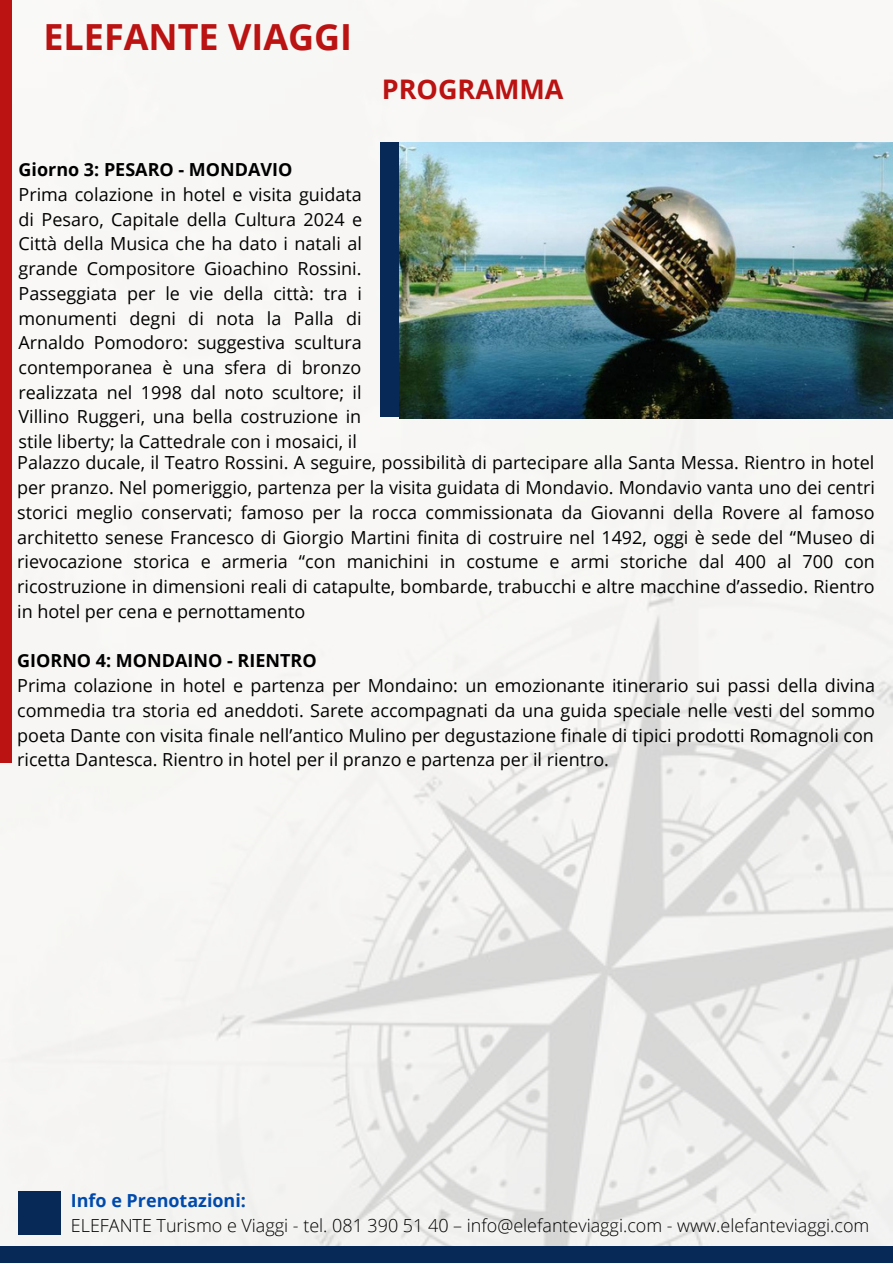
<style>
.page{position:relative;width:893px;height:1264px;background:#fff}
.page>*{position:absolute;margin:0;border:0;box-sizing:border-box;transform-origin:0 0}
.t1{font:700 36px "Open Sans";color:#bb1212}
.t2{font:700 27px "Open Sans";color:#bb1212}
.t3{font:18px/24.8px "Open Sans";color:#000;text-align:justify}
.t4{font:300 18px "Open Sans";color:#000}
.t5{font:700 18px "Open Sans";color:#000}
.t6{font:700 18px "Open Sans";color:#004aad}
</style>
<div class="page">
<img style="left:0;top:0;width:892px;height:1246px">
<div style="left:0;top:0;width:12px;height:762px;background:#bb1212"></div>
<div style="left:19px;top:1190px;width:42px;height:44px;background:#072957"></div>
<div style="left:0;top:1246px;width:892px;height:16px;background:#072957"></div>
<div style="left:380px;top:142px;width:57px;height:275px;background:#072957"></div>
<img style="left:400px;top:142px;width:492px;height:277px">
<h1 class="t1" style="left:43px;top:11px;width:310px">ELEFANTE VIAGGI</h1>
<h2 class="t2" style="left:382px;top:70px;width:183px">PROGRAMMA</h2>
<p class="t5" style="left:19px;top:157px;width:275px">Giorno 3: PESARO - MONDAVIO</p>
<p class="t3" style="left:19px;top:181px;width:345px">Prima colazione in hotel e visita guidata di Pesaro, Capitale della Cultura 2024 e Città della Musica che ha dato i natali al grande Compositore Gioachino Rossini.<br>Passeggiata per le vie della città: tra i monumenti degni di nota la Palla di Arnaldo Pomodoro: suggestiva scultura contemporanea è una sfera di bronzo realizzata nel 1998 dal noto scultore; il Villino Ruggeri, una bella costruzione in stile liberty; la Cattedrale con i mosaici, il</p>
<p class="t3" style="left:17px;top:450px;width:859px">Palazzo ducale, il Teatro Rossini. A seguire, possibilità di partecipare alla Santa Messa. Rientro in hotel per pranzo. Nel pomeriggio, partenza per la visita guidata di Mondavio. Mondavio vanta uno dei centri storici meglio conservati; famoso per la rocca commissionata da Giovanni della Rovere al famoso architetto senese Francesco di Giorgio Martini finita di costruire nel 1492, oggi è sede del “Museo di rievocazione storica e armeria “con manichini in costume e armi storiche dal 400 al 700 con ricostruzione in dimensioni reali di catapulte, bombarde, trabucchi e altre macchine d’assedio. Rientro in hotel per cena e pernottamento</p>
<p class="t5" style="left:17px;top:648px;width:301px">GIORNO 4: MONDAINO - RIENTRO</p>
<p class="t3" style="left:17px;top:672px;width:859px">Prima colazione in hotel e partenza per Mondaino: un emozionante itinerario sui passi della divina commedia tra storia ed aneddoti. Sarete accompagnati da una guida speciale nelle vesti del sommo poeta Dante con visita finale nell’antico Mulino per degustazione finale di tipici prodotti Romagnoli con ricetta Dantesca. Rientro in hotel per il pranzo e partenza per il rientro.</p>
<p class="t6" style="left:71px;top:1188px;width:177px">Info e Prenotazioni:</p>
<p class="t4" style="left:71px;top:1212px;width:800px">ELEFANTE Turismo e Viaggi - tel. 081 390 51 40 – info@elefanteviaggi.com - www.elefanteviaggi.com</p>
</div>
